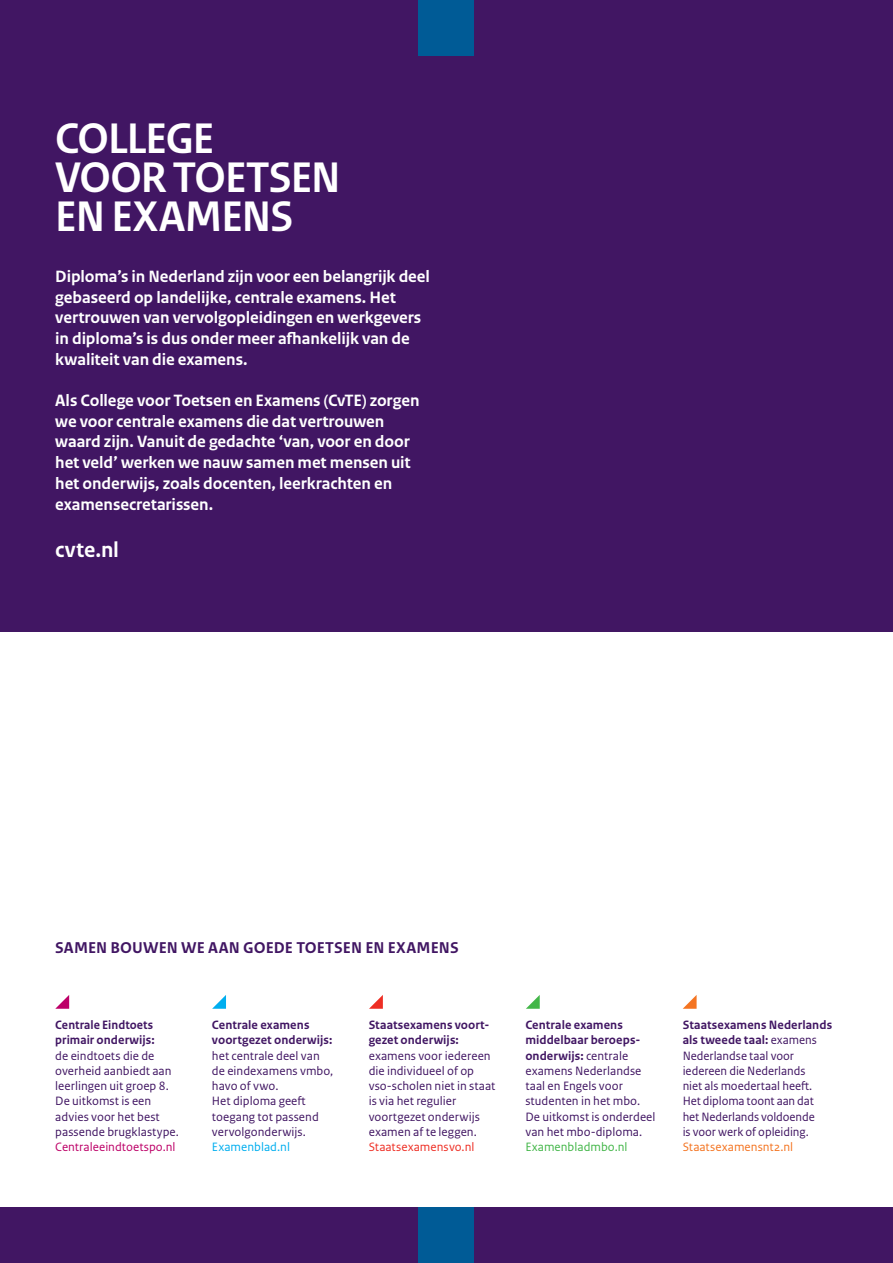
<style>
.page{position:relative;width:893px;height:1263px;background:#fff}
.page>*{position:absolute;margin:0;border:0;box-sizing:border-box;transform-origin:0 0}
.NEW_TITEL{font:700 45px/39px "Rijksoverheid Sans Heading";letter-spacing:-.02em;color:#fff}
.t1{font:700 22.5px "Rijksoverheid Sans Text";letter-spacing:.005em;color:#fff}
.t2{font:700 17.25px/20.7px "Rijksoverheid Sans Text";letter-spacing:-.005em;color:#fff}
.t3{font:700 16.5px "Rijksoverheid Sans Text";letter-spacing:.005em;color:#411663}
.tekst_achterzijde_pe{font:12.75px/15.3px "Rijksoverheid Sans Text";color:#411663}
.tekst_achterzijde_pe-2{font:12.75px "Rijksoverheid Sans Text";letter-spacing:.005em;color:#bd0068}
.tekst_achterzijde_pe-3{font:12.75px "Rijksoverheid Sans Text";color:#f47421}
.tekst_achterzijde_pe-4{font:12.75px "Rijksoverheid Sans Text";letter-spacing:.005em;color:#ee2e24}
.tekst_achterzijde_pe-5{font:12.75px "Rijksoverheid Sans Text";color:#43b649}
.tekst_achterzijde_pe-6{font:12.75px "Rijksoverheid Sans Text";color:#00aeef}
.s1{font-weight:700}
</style>
<div class="page">
<div style="left:0;top:0;width:893px;height:631px;background:#411663"></div>
<div style="left:0;top:1208px;width:893px;height:55px;background:#411663"></div>
<div style="left:419px;top:1208px;width:55px;height:55px;background:#005b96"></div>
<div style="left:419px;top:0;width:55px;height:55px;background:#005b96"></div>
<svg style="left:55px;top:995px;width:14px;height:14px"></svg>
<svg style="left:212px;top:995px;width:14px;height:14px"></svg>
<svg style="left:369px;top:995px;width:14px;height:14px"></svg>
<svg style="left:526px;top:995px;width:14px;height:14px"></svg>
<svg style="left:683px;top:995px;width:14px;height:14px"></svg>
<h1 class="NEW_TITEL" style="left:55px;top:120px;width:287px">COLLEGE<br>VOOR TOETSEN<br>EN EXAMENS</h1>
<p class="t2" style="left:55px;top:266px;width:376px">Diploma’s in Nederland zijn voor een belangrijk deel gebaseerd op landelijke, centrale examens. Het vertrouwen van vervolgopleidingen en werkgevers in diploma’s is dus onder meer afhankelijk van de kwaliteit van die examens.</p>
<p class="t2" style="left:55px;top:390px;width:366px">Als College voor Toetsen en Examens (CvTE) zorgen we voor centrale examens die dat vertrouwen waard zijn. Vanuit de gedachte ‘van, voor en door het veld’ werken we nauw samen met mensen uit het onderwijs, zoals docenten, leerkrachten en examensecretarissen.</p>
<p class="t1" style="left:55px;top:537px;width:65px">cvte.nl</p>
<p class="t3" style="left:55px;top:938px;width:405px">SAMEN BOUWEN WE AAN GOEDE TOETSEN EN EXAMENS</p>
<p class="tekst_achterzijde_pe" style="left:55px;top:1017px;width:125px"><span class="s1">Centrale Eindtoets primair onderwijs:<br></span>de eindtoets die de overheid aanbiedt aan leerlingen uit groep 8.<br>De uitkomst is een advies voor het best passende brugklastype.</p>
<p class="tekst_achterzijde_pe-2" style="left:55px;top:1140px;width:122px">Centraleeindtoetspo.nl</p>
<p class="tekst_achterzijde_pe" style="left:212px;top:1017px;width:123px"><span class="s1">Centrale examens voortgezet onderwijs: </span>het centrale deel van de eindexamens vmbo, havo of vwo.<br>Het diploma geeft toegang tot passend vervolgonderwijs.</p>
<p class="tekst_achterzijde_pe-6" style="left:212px;top:1140px;width:80px">Examenblad.nl</p>
<p class="tekst_achterzijde_pe" style="left:369px;top:1017px;width:128px"><span class="s1">Staatsexamens voort&shy;gezet onderwijs: </span>examens voor iedereen die individueel of op vso-scholen niet in staat is via het regulier voortgezet onderwijs examen af te leggen.</p>
<p class="tekst_achterzijde_pe-4" style="left:369px;top:1140px;width:107px">Staatsexamensvo.nl</p>
<p class="tekst_achterzijde_pe" style="left:525px;top:1017px;width:132px"><span class="s1">Centrale examens middelbaar beroeps&shy;onderwijs:</span> centrale examens Nederlandse taal en Engels voor studenten in het mbo.<br>De uitkomst is onderdeel van het mbo-diploma.</p>
<p class="tekst_achterzijde_pe-5" style="left:525px;top:1140px;width:104px">Examenbladmbo.nl</p>
<p class="tekst_achterzijde_pe" style="left:683px;top:1017px;width:151px"><span class="s1">Staatsexamens Nederlands als tweede taal:</span> examens<br>Nederlandse taal voor iedereen die Nederlands<br>niet als moedertaal heeft.<br>Het diploma toont aan dat het Nederlands voldoende<br>is voor werk of opleiding.</p>
<p class="tekst_achterzijde_pe-3" style="left:683px;top:1140px;width:112px">Staatsexamensnt2.nl</p>
</div>
